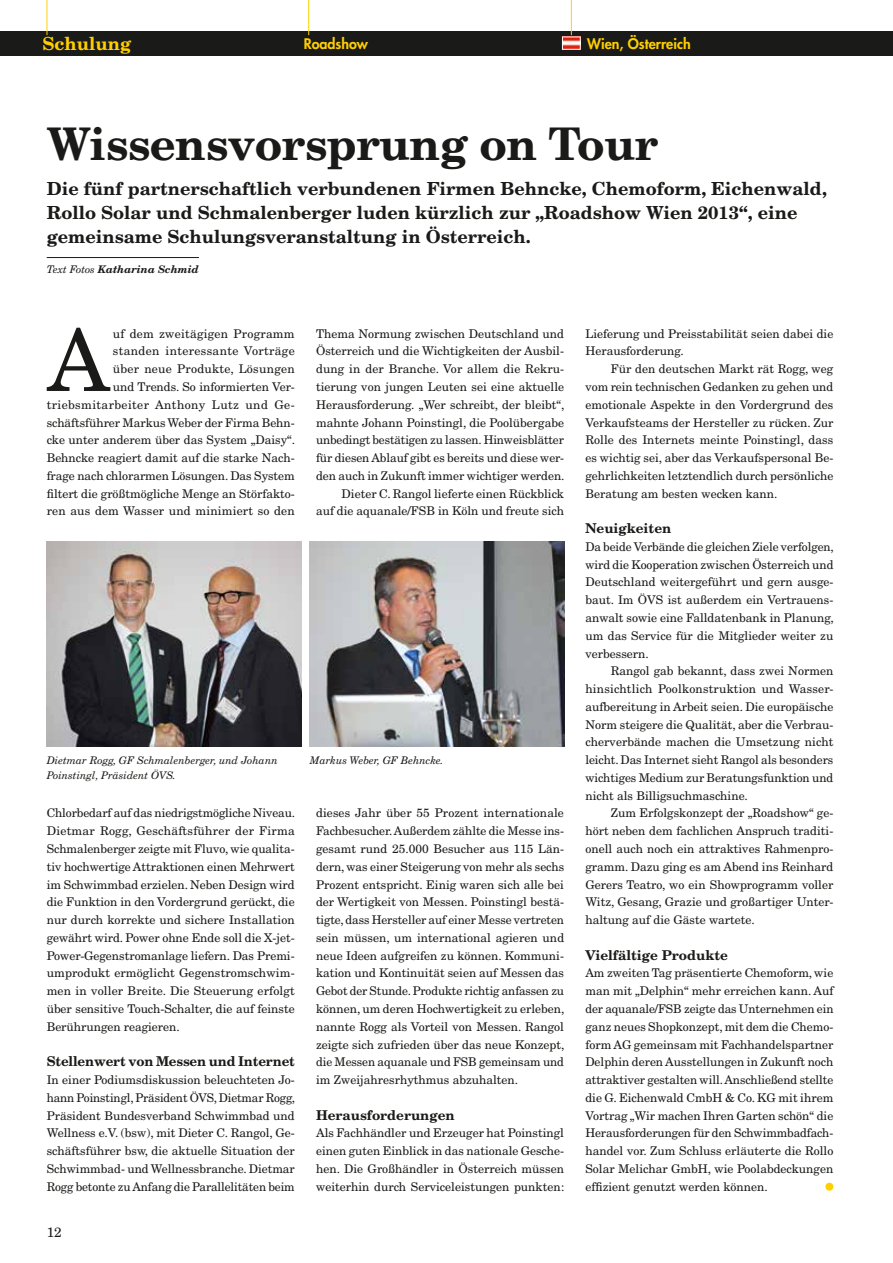
<style>
.page{position:relative;width:893px;height:1263px;background:#fff}
.page>*{position:absolute;margin:0;border:0;box-sizing:border-box;transform-origin:0 0}
.t1{font:85.8px "New Century Schlbk LT Std";color:#1a1a18}
.t2{font:700 45px "New Century Schlbk LT Std";letter-spacing:-.01em;color:#1a1a18}
.t3{font:700 18px/24px "New Century Schlbk LT Std";color:#1a1a18}
.t4{font:700 18px "New Century Schlbk LT Std";color:#ffcf00}
.t5{font:800 14.25px "Futura Std";color:#ffcf00}
.t6{font:700 13.5px "New Century Schlbk LT Std";color:#1a1a18}
.t7{font:13.5px "New Century Schlbk LT Std";color:#1a1a18}
.t8{font:12px/17.7px "New Century Schlbk LT Std";color:#1a1a18;text-align:justify}
.t9{font:italic 10.5px/15px "New Century Schlbk LT Std";color:#1a1a18}
.t10{font:italic 700 10.5px "New Century Schlbk LT Std";color:#1a1a18}
.s1{font-weight:400}
</style>
<div class="page">
<div style="left:0;top:32px;width:893px;height:24px;background:#1a1a18"></div>
<hr style="left:47px;top:257px;width:152px;height:1px;background:#1a1a18">
<div style="left:825px;top:1183px;width:8px;height:8px;background:#ffcf00;border-radius:50%"></div>
<img style="left:47px;top:541px;width:254px;height:205px">
<img style="left:310px;top:541px;width:254px;height:205px">
<hr style="left:47px;top:0;width:1px;height:35px;background:#ffcf00">
<hr style="left:308px;top:0;width:1px;height:35px;background:#ffcf00">
<hr style="left:571px;top:0;width:1px;height:35px;background:#ffcf00">
<img style="left:564px;top:39px;width:14px;height:8px">
<div style="left:562px;top:37px;width:18px;height:12px;border:1px solid #fff"></div>
<h3 class="t4" style="left:43px;top:32px;width:90px">Schulung</h3>
<p class="t5" style="left:304px;top:35px;width:66px">Roadshow</p>
<p class="t5" style="left:587px;top:35px;width:105px">Wien, Österreich</p>
<h2 class="t2" style="left:47px;top:115px;width:613px">Wissensvorsprung on Tour</h2>
<h3 class="t3" style="left:47px;top:177px;width:782px">Die fünf partnerschaftlich verbundenen Firmen Behncke, Chemoform, Eichenwald,<br>Rollo Solar und Schmalenberger luden kürzlich zur „Roadshow Wien 2013“, eine gemeinsame Schulungsveranstaltung in Österreich.</h3>
<p class="t10" style="left:47px;top:263px;width:154px"><span class="s1">Text Fotos</span> Katharina Schmid</p>
<h1 class="t1" style="left:47px;top:308px;width:64px">A</h1>
<p class="t8" style="left:47px;top:324px;width:250px;text-align:right">uf dem zweitägigen Programm<br>standen interessante Vorträge<br>über neue Produkte, Lösungen<br>und Trends. So informierten Ver&shy;triebsmitarbeiter Anthony Lutz und Ge&shy;schäftsführer Markus Weber der Firma Behn&shy;cke unter anderem über das System „Daisy“.<br>Behncke reagiert damit auf die starke Nach&shy;frage nach chlorarmen Lösungen. Das System filtert die größtmögliche Menge an Störfakto&shy;ren aus dem Wasser und minimiert so den</p>
<p class="t8" style="left:316px;top:324px;width:250px;text-align:right">Thema Normung zwischen Deutschland und Österreich und die Wichtigkeiten der Ausbil&shy;dung in der Branche. Vor allem die Rekru&shy;tierung von jungen Leuten sei eine aktuelle Herausforderung. „Wer schreibt, der bleibt“, mahnte Johann Poinstingl, die Poolübergabe unbedingt bestätigen zu lassen. Hinweisblätter für diesen Ablauf gibt es bereits und diese wer&shy;den auch in Zukunft immer wichtiger werden.<br>Dieter C. Rangol lieferte einen Rückblick<br>auf die aquanale/FSB in Köln und freute sich</p>
<p class="t9" style="left:47px;top:753px;width:233px">Dietmar Rogg, GF Schmalenberger, und Johann<br>Poinstingl, Präsident ÖVS.</p>
<p class="t9" style="left:310px;top:753px;width:135px">Markus Weber, GF Behncke.</p>
<p class="t8" style="left:47px;top:804px;width:250px">Chlorbedarf auf das niedrigstmögliche Niveau.<br>Dietmar Rogg, Geschäftsführer der Firma Schmalenberger zeigte mit Fluvo, wie qualita&shy;tiv hochwertige Attraktionen einen Mehrwert im Schwimmbad erzielen. Neben Design wird die Funktion in den Vordergrund gerückt, die nur durch korrekte und sichere Installation gewährt wird. Power ohne Ende soll die X-jet-Power-Gegenstromanlage liefern. Das Premi&shy;umprodukt ermöglicht Gegenstromschwim&shy;men in voller Breite. Die Steuerung erfolgt über sensitive Touch-Schalter, die auf feinste Berührungen reagieren.</p>
<p class="t6" style="left:47px;top:1053px;width:250px">Stellenwert von Messen und Internet</p>
<p class="t8" style="left:47px;top:1071px;width:250px">In einer Podiumsdiskussion beleuchteten Jo&shy;hann Poinstingl, Präsident ÖVS, Dietmar Rogg, Präsident Bundesverband Schwimmbad und Wellness e.V. (bsw), mit Dieter C. Rangol, Ge&shy;schäftsführer bsw, die aktuelle Situation der Schwimmbad- und Wellnessbranche. Dietmar Rogg betonte zu Anfang die Parallelitäten beim</p>
<p class="t7" style="left:47px;top:1224px;width:17px">12</p>
<p class="t8" style="left:316px;top:804px;width:250px">dieses Jahr über 55 Prozent internationale Fachbesucher. Außerdem zählte die Messe ins&shy;gesamt rund 25.000 Besucher aus 115 Län&shy;dern, was einer Steigerung von mehr als sechs Prozent entspricht. Einig waren sich alle bei der Wertigkeit von Messen. Poinstingl bestä&shy;tigte, dass Hersteller auf einer Messe vertreten sein müssen, um international agieren und neue Ideen aufgreifen zu können. Kommuni&shy;kation und Kontinuität seien auf Messen das Gebot der Stunde. Produkte richtig anfassen zu können, um deren Hochwertigkeit zu erleben, nannte Rogg als Vorteil von Messen. Rangol zeigte sich zufrieden über das neue Konzept, die Messen aquanale und FSB gemeinsam und im Zweijahresrhythmus abzuhalten.</p>
<p class="t6" style="left:316px;top:1106px;width:140px">Herausforderungen</p>
<p class="t8" style="left:316px;top:1124px;width:250px">Als Fachhändler und Erzeuger hat Poinstingl einen guten Einblick in das nationale Gesche&shy;hen. Die Großhändler in Österreich müssen weiterhin durch Serviceleistungen punkten:</p>
<p class="t8" style="left:585px;top:324px;width:250px">Lieferung und Preisstabilität seien dabei die<br>Herausforderung.</p>
<p class="t8" style="left:585px;top:360px;width:250px;text-indent:26px">Für den deutschen Markt rät Rogg, weg vom rein technischen Gedanken zu gehen und emotionale Aspekte in den Vordergrund des Verkaufsteams der Hersteller zu rücken. Zur Rolle des Internets meinte Poinstingl, dass es wichtig sei, aber das Verkaufspersonal Be&shy;gehrlichkeiten letztendlich durch persönliche Beratung am besten wecken kann.</p>
<p class="t6" style="left:585px;top:520px;width:87px">Neuigkeiten</p>
<p class="t8" style="left:585px;top:538px;width:250px">Da beide Verbände die gleichen Ziele verfolgen, wird die Kooperation zwischen Österreich und Deutschland weitergeführt und gern ausge&shy;baut. Im ÖVS ist außerdem ein Vertrauens&shy;anwalt sowie eine Falldatenbank in Planung, um das Service für die Mitglieder weiter zu verbessern.</p>
<p class="t8" style="left:585px;top:662px;width:250px;text-indent:26px">Rangol gab bekannt, dass zwei Normen hinsichtlich Poolkonstruktion und Wasser&shy;aufbereitung in Arbeit seien. Die europäische Norm steigere die Qualität, aber die Verbrau&shy;cherverbände machen die Umsetzung nicht leicht. Das Internet sieht Rangol als besonders wichtiges Medium zur Beratungsfunktion und nicht als Billigsuchmaschine.</p>
<p class="t8" style="left:585px;top:804px;width:250px;text-indent:26px">Zum Erfolgskonzept der „Roadshow“ ge&shy;hört neben dem fachlichen Anspruch traditi&shy;onell auch noch ein attraktives Rahmenpro&shy;gramm. Dazu ging es am Abend ins Reinhard Gerers Teatro, wo ein Showprogramm voller Witz, Gesang, Grazie und großartiger Unter&shy;haltung auf die Gäste wartete.</p>
<p class="t6" style="left:585px;top:946px;width:144px">Vielfältige Produkte</p>
<p class="t8" style="left:585px;top:964px;width:250px">Am zweiten Tag präsentierte Chemoform, wie man mit „Delphin“ mehr erreichen kann. Auf der aquanale/FSB zeigte das Unternehmen ein ganz neues Shopkonzept, mit dem die Chemo&shy;form AG gemeinsam mit Fachhandelspartner Delphin deren Ausstellungen in Zukunft noch attraktiver gestalten will. Anschließend stellte die G. Eichenwald CmbH &amp; Co. KG mit ihrem Vortrag „Wir machen Ihren Garten schön“ die Herausforderungen für den Schwimmbadfach&shy;handel vor. Zum Schluss erläuterte die Rollo Solar Melichar GmbH, wie Poolabdeckungen effizient genutzt werden können.</p>
</div>
